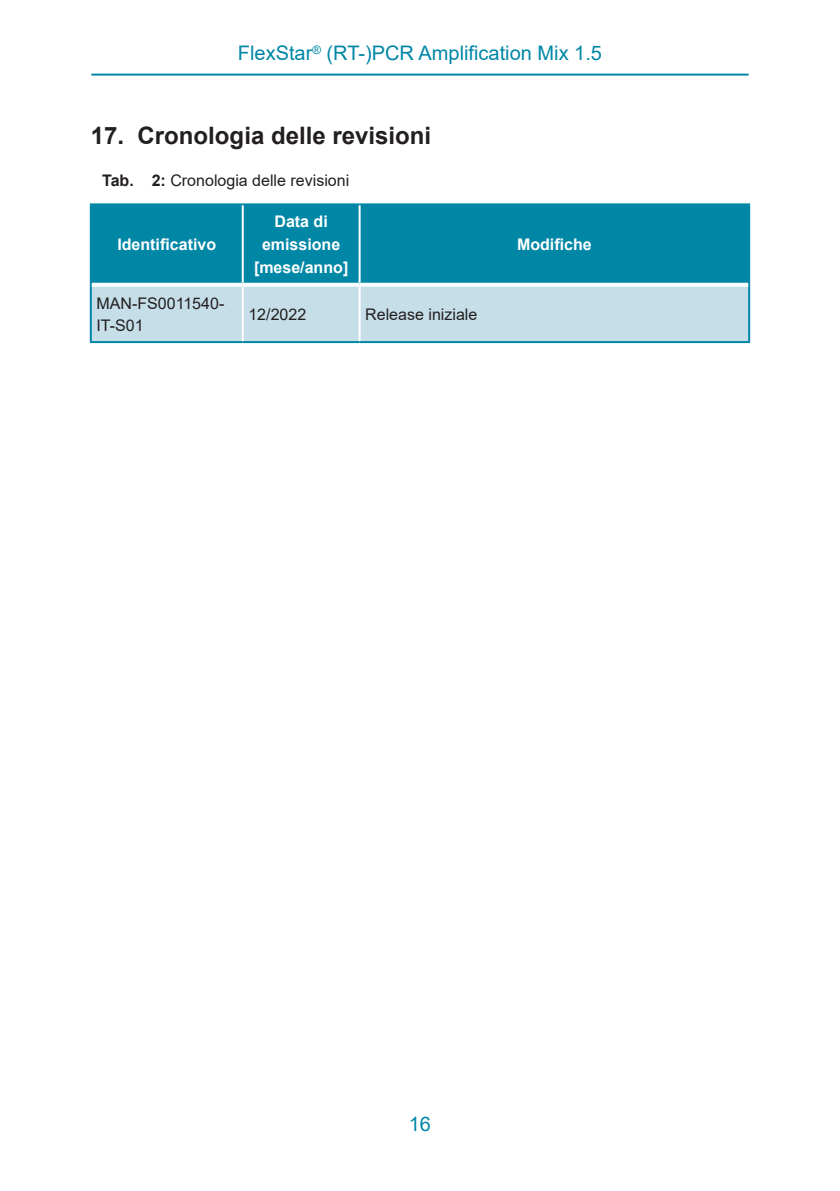
<style>
.page{position:relative;width:840px;height:1191px;background:#fff}
.page>*{position:absolute;margin:0;border:0;box-sizing:border-box;transform-origin:0 0}
.Level_1{font:700 24px "Arial";color:#231f20}
.Seitenkopf{font:20px "Arial";color:#0087a6}
.Kopfzeile{font:700 16px/23px "Arial";color:#fff;text-align:center}
.Mengentext_links{font:16px/22px "Arial";color:#231f20}
.Titel{font:16px "Arial";color:#231f20}
.s1{font-weight:700}
</style>
<div class="page">
<hr style="left:91px;top:74px;width:657px;height:2px;background:#0087a6">
<div style="left:92px;top:205px;width:655px;height:78px;background:#0087a6"></div>
<div style="left:92px;top:287px;width:655px;height:54px;background:#c6dee8"></div>
<hr style="left:90px;top:285px;width:2px;height:56px;background:#0087a6">
<hr style="left:747px;top:285px;width:2px;height:56px;background:#0087a6">
<hr style="left:90px;top:341px;width:152px;height:2px;background:#0087a6">
<hr style="left:242px;top:341px;width:117px;height:2px;background:#0087a6">
<hr style="left:359px;top:341px;width:390px;height:2px;background:#0087a6">
<hr style="left:241px;top:287px;width:2px;height:54px;background:#fff">
<hr style="left:358px;top:287px;width:2px;height:54px;background:#fff">
<hr style="left:90px;top:203px;width:152px;height:2px;background:#0087a6">
<hr style="left:90px;top:205px;width:2px;height:80px;background:#0087a6">
<svg style="left:92px;top:286px;width:150px;height:1px"></svg>
<hr style="left:242px;top:203px;width:117px;height:2px;background:#0087a6">
<hr style="left:241px;top:205px;width:2px;height:78px;background:#fff">
<svg style="left:242px;top:283px;width:117px;height:4px"></svg>
<hr style="left:359px;top:203px;width:390px;height:2px;background:#0087a6">
<hr style="left:747px;top:205px;width:2px;height:80px;background:#0087a6">
<hr style="left:358px;top:205px;width:2px;height:78px;background:#fff">
<svg style="left:359px;top:283px;width:388px;height:4px"></svg>
<p class="Seitenkopf" style="left:238px;top:40px;width:365px">FlexStar<sup>®</sup> (RT-)PCR Amplification Mix 1.5</p>
<p class="Level_1" style="left:91px;top:118px;width:342px">17. Cronologia delle revisioni</p>
<p class="Titel" style="left:102px;top:170px;width:248px"><span class="s1">Tab. 2:</span> Cronologia delle revisioni</p>
<p class="Kopfzeile" style="left:117px;top:233px;width:100px">Identificativo</p>
<p class="Kopfzeile" style="left:254px;top:210px;width:96px">Data di emissione [mese/anno]</p>
<p class="Mengentext_links" style="left:96px;top:292px;width:129px">MAN-FS0011540-<br>IT-S01</p>
<p class="Mengentext_links" style="left:248px;top:303px;width:59px">12/2022</p>
<p class="Mengentext_links" style="left:365px;top:303px;width:114px">Release iniziale</p>
<p class="Kopfzeile" style="left:516px;top:233px;width:76px">Modifiche</p>
<p class="Seitenkopf" style="left:408px;top:1110px;width:24px">16</p>
</div>
